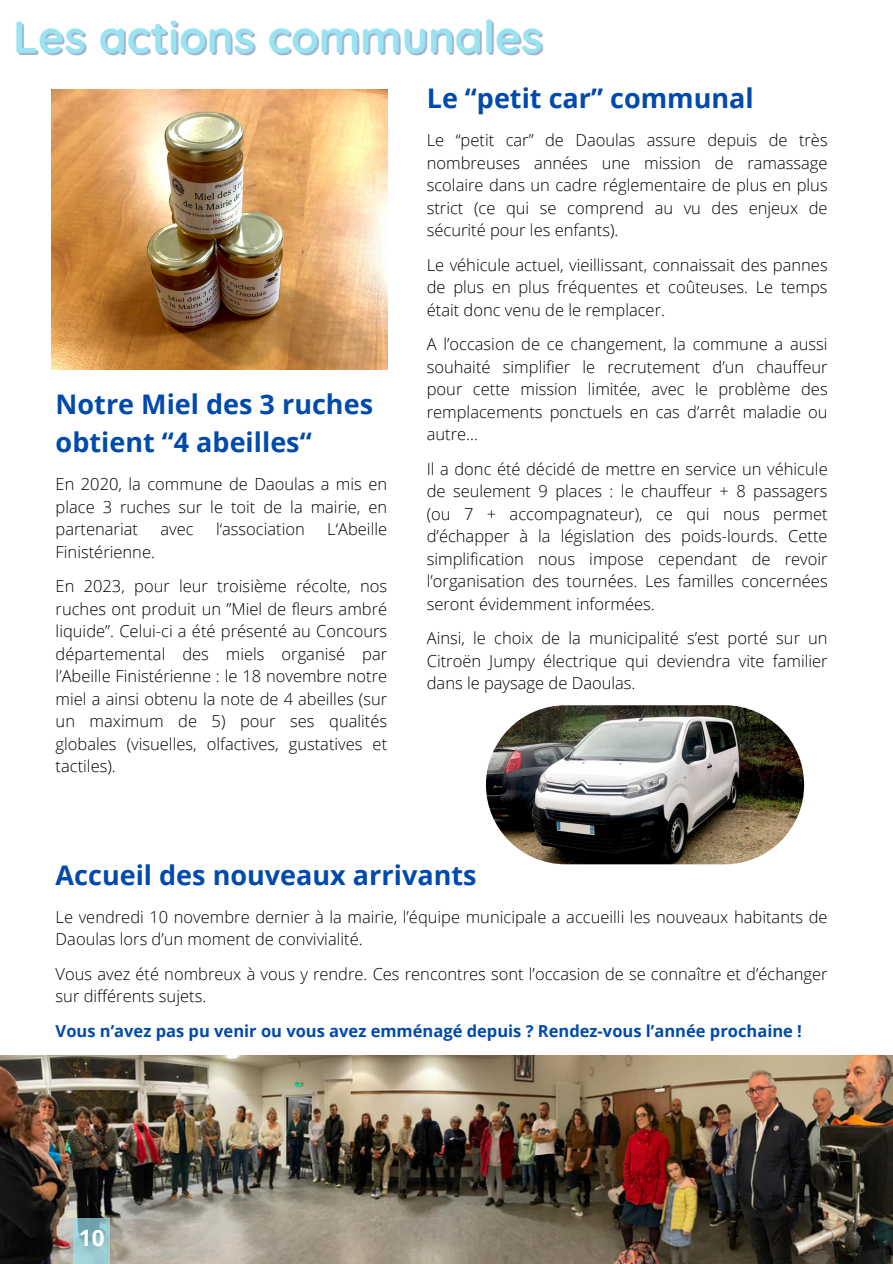
<style>
.page{position:relative;width:893px;height:1264px;background:#fff}
.page>*{position:absolute;margin:0;border:0;box-sizing:border-box;transform-origin:0 0}
.t1{font:700 45px "Quicksand";color:#9ae4f1}
.t2{font:700 27px/37.5px "Open Sans";color:#004aad}
.t3{font:700 22.5px "Open Sans";color:#fff}
.t4{font:300 16.5px/22.5px "Open Sans";color:#000;text-align:justify}
.t5{font:700 16.5px "Open Sans";color:#004aad}
</style>
<div class="page">
<img style="left:0;top:1055px;width:892px;height:208px">
<svg style="left:74px;top:1218px;width:36px;height:45px;background:#8cbfc6"></svg>
<img style="left:486px;top:705px;width:318px;height:159px;border-radius:79px">
<img style="left:51px;top:89px;width:336px;height:280px">
<p class="t1" style="left:13px;top:8px;width:531px">Les actions communales</p>
<p class="t2" style="left:56px;top:385px;width:319px">Notre Miel des 3 ruches obtient “4 abeilles“</p>
<p class="t4" style="left:56px;top:472px;width:333px">En 2020, la commune de Daoulas a mis en place 3 ruches sur le toit de la mairie, en partenariat</p>
<p class="t4" style="left:160px;top:517px;width:35px">avec</p>
<p class="t4" style="left:216px;top:517px;width:90px">l‘association</p>
<p class="t4" style="left:327px;top:517px;width:61px">L‘Abeille</p>
<p class="t4" style="left:56px;top:540px;width:101px">Finistérienne.</p>
<p class="t4" style="left:56px;top:574px;width:333px">En 2023, pour leur troisième récolte, nos ruches ont produit un ”Miel de fleurs ambré liquide”. Celui-ci a été présenté au Concours départemental des miels organisé par l’Abeille Finistérienne : le 18 novembre notre miel a ainsi obtenu la note de 4 abeilles (sur un maximum de 5) pour ses qualités globales (visuelles, olfactives, gustatives et tactiles).</p>
<p class="t2" style="left:427px;top:79px;width:328px">Le “petit car” communal</p>
<p class="t4" style="left:427px;top:128px;width:402px">Le “petit car” de Daoulas assure depuis de très nombreuses années une mission de ramassage scolaire dans un cadre réglementaire de plus en plus strict (ce qui se comprend au vu des enjeux de sécurité pour les enfants).</p>
<p class="t4" style="left:427px;top:253px;width:402px">Le véhicule actuel, vieillissant, connaissait des pannes de plus en plus fréquentes et coûteuses. Le temps était donc venu de le remplacer.</p>
<p class="t4" style="left:427px;top:332px;width:402px">A l’occasion de ce changement, la commune a aussi souhaité simplifier le recrutement d’un chauffeur pour cette mission limitée, avec le problème des remplacements ponctuels en cas d’arrêt maladie ou autre...</p>
<p class="t4" style="left:427px;top:457px;width:402px">Il a donc été décidé de mettre en service un véhicule de seulement 9 places : le chauffeur + 8 passagers (ou 7 + accompagnateur), ce qui nous permet d’échapper à la législation des poids-lourds. Cette simplification nous impose cependant de revoir l’organisation des tournées. Les familles concernées seront évidemment informées.</p>
<p class="t4" style="left:427px;top:626px;width:402px">Ainsi, le choix de la municipalité s’est porté sur un Citroën Jumpy électrique qui deviendra vite familier dans le paysage de Daoulas.</p>
<p class="t2" style="left:56px;top:855px;width:422px">Accueil des nouveaux arrivants</p>
<p class="t4" style="left:56px;top:905px;width:773px">Le vendredi 10 novembre dernier à la mairie, l’équipe municipale a accueilli les nouveaux habitants de<br>Daoulas lors d’un moment de convivialité.</p>
<p class="t4" style="left:56px;top:962px;width:773px">Vous avez été nombreux à vous y rendre. Ces rencontres sont l’occasion de se connaître et d’échanger sur différents sujets.</p>
<p class="t5" style="left:56px;top:1019px;width:747px">Vous n’avez pas pu venir ou vous avez emménagé depuis ? Rendez-vous l’année prochaine !</p>
<p class="t3" style="left:79px;top:1221px;width:27px">10</p>
</div>
